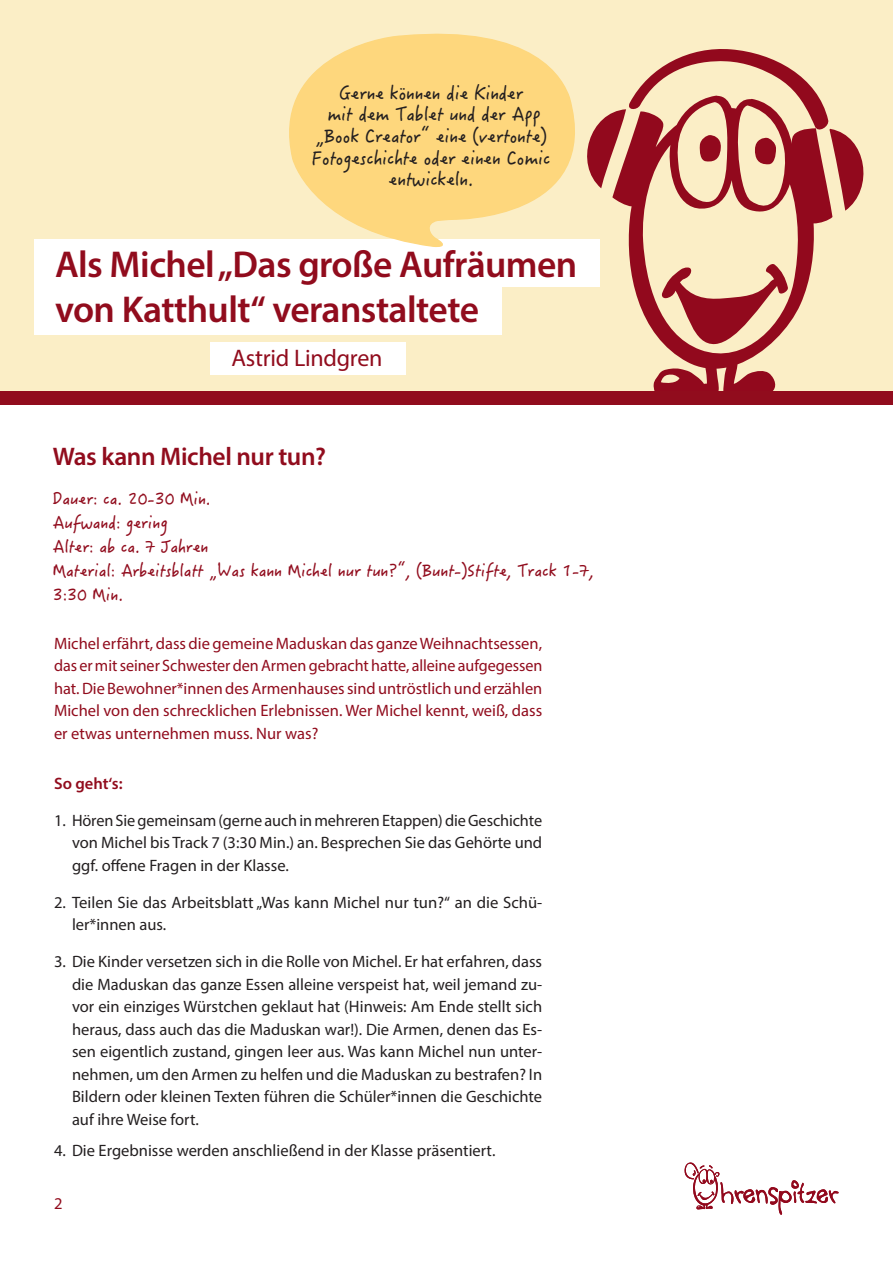
<style>
.page{position:relative;width:893px;height:1263px;background:#fff}
.page>*{position:absolute;margin:0;border:0;box-sizing:border-box;transform-origin:0 0}
.t1{font:600 37.5px/45px "Myriad Pro";letter-spacing:-.015em;color:#910c1d}
.t2{font:600 25.5px "Myriad Pro";letter-spacing:-.015em;color:#910c1d}
.t3{font:24px "Myriad Pro";letter-spacing:-.01em;color:#910c1d}
.t4{font:18px/21.6px "Hanzi Pen SC W5";color:#231f20;text-align:center}
.t5{font:16.5px/22.5px "Myriad Pro";color:#231f20;text-align:justify}
.t6{font:16.5px/22.5px "Myriad Pro";color:#910c1d;text-align:justify}
.t7{font:16.5px/24px "Hanzi Pen SC W5";color:#910c1d}
.t8{font:600 16.5px "Myriad Pro";color:#910c1d}
</style>
<div class="page">
<div style="left:0;top:0;width:893px;height:397px;background:#fbeec6"></div>
<svg style="left:603px;top:49px;width:261px;height:162px"></svg>
<svg style="left:612px;top:96px;width:220px;height:295px"></svg>
<div style="left:0;top:391px;width:893px;height:14px;background:#910c1d"></div>
<div style="left:34px;top:287px;width:468px;height:48px;background:#fff"></div>
<div style="left:210px;top:342px;width:196px;height:33px;background:#fff"></div>
<svg style="left:684px;top:1162px;width:154px;height:53px"></svg>
<div style="left:34px;top:239px;width:566px;height:48px;background:#fff"></div>
<svg style="left:289px;top:33px;width:314px;height:214px"></svg>
<p class="t4" style="left:312px;top:82px;width:240px">Gerne können die Kinder<br>mit dem Tablet und der App „Book Creator“ eine (vertonte)<br>Fotogeschichte oder einen Comic entwickeln.</p>
<h1 class="t1" style="left:55px;top:241px;width:524px">Als Michel „Das große Aufräumen von Katthult“ veranstaltete</h1>
<h3 class="t3" style="left:232px;top:343px;width:152px">Astrid Lindgren</h3>
<h2 class="t2" style="left:53px;top:440px;width:275px">Was kann Michel nur tun?</h2>
<p class="t7" style="left:53px;top:486px;width:543px">Dauer: ca. 20-30 Min.<br>Aufwand: gering<br>Alter: ab ca. 7 Jahren<br>Material: Arbeitsblatt „Was kann Michel nur tun?“, (Bunt-)Stifte, Track 1-7,<br>3:30 Min.</p>
<p class="t6" style="left:54px;top:632px;width:490px">Michel erfährt, dass die gemeine Maduskan das ganze Weihnachtsessen, das er mit seiner Schwester den Armen gebracht hatte, alleine aufgegessen hat. Die Bewohner*innen des Armenhauses sind untröstlich und erzählen Michel von den schrecklichen Erlebnissen. Wer Michel kennt, weiß, dass er etwas unternehmen muss. Nur was?</p>
<p class="t8" style="left:54px;top:773px;width:70px">So geht‘s:</p>
<p class="t5" style="left:72px;top:809px;width:472px;text-indent:-18px">1. Hören Sie gemeinsam (gerne auch in mehreren Etappen) die Geschichte von Michel bis Track 7 (3:30 Min.) an. Besprechen Sie das Gehörte und ggf. offene Fragen in der Klasse.</p>
<p class="t5" style="left:72px;top:891px;width:472px;text-indent:-18px">2. Teilen Sie das Arbeitsblatt „Was kann Michel nur tun?“ an die Schü&shy;ler*innen aus.</p>
<p class="t5" style="left:72px;top:950px;width:472px;text-indent:-18px">3. Die Kinder versetzen sich in die Rolle von Michel. Er hat erfahren, dass die Maduskan das ganze Essen alleine verspeist hat, weil jemand zu&shy;vor ein einziges Würstchen geklaut hat (Hinweis: Am Ende stellt sich heraus, dass auch das die Maduskan war!). Die Armen, denen das Es&shy;sen eigentlich zustand, gingen leer aus. Was kann Michel nun unter&shy;nehmen, um den Armen zu helfen und die Maduskan zu bestrafen? In Bildern oder kleinen Texten führen die Schüler*innen die Geschichte auf ihre Weise fort.</p>
<p class="t5" style="left:54px;top:1139px;width:443px">4. Die Ergebnisse werden anschließend in der Klasse präsentiert.</p>
<p class="t6" style="left:54px;top:1192px;width:10px">2</p>
</div>
